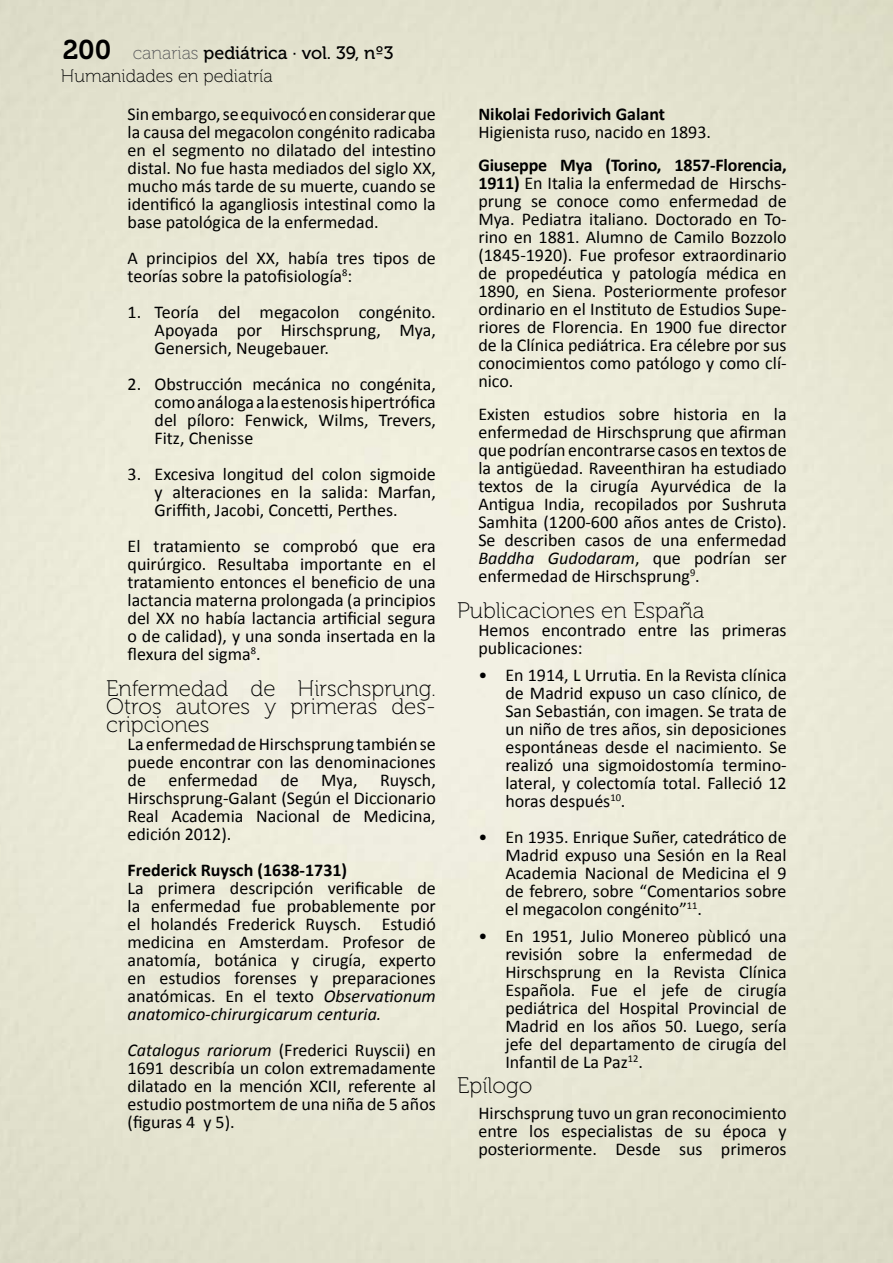
<style>
.page{position:relative;width:893px;height:1263px;background:#fff}
.page>*{position:absolute;margin:0;border:0;box-sizing:border-box;transform-origin:0 0}
.t1{font:22.5px/18px "Museo 100";color:#000;text-align:justify}
.t2{font:18px/18px "Calibri";color:#000;text-align:justify}
.t3{font:700 18px "Calibri";color:#000}
.t4{font:18px "Museo 500";color:#000}
.t5{font:18px "Museo 100";color:#000}
.s1{font-family:"Museo 700";font-size:27px}
.s2{font-family:"Museo 100";color:#58585a}
.s3{font-style:italic}
.s4{font-weight:700}
</style>
<div class="page">
<p class="t4" style="left:63px;top:42px;width:332px"><span class="s1">200</span> <span class="s2">canarias</span> pediátrica · vol. 39, nº3</p>
<p class="t5" style="left:61px;top:66px;width:213px">Humanidades en pediatría</p>
<p class="t2" style="left:128px;top:104px;width:310px">Sin embargo, se equivocó en considerar que la causa del megacolon congénito radicaba en el segmento no dilatado del intestino distal. No fue hasta mediados del siglo XX, mucho más tarde de su muerte, cuando se identificó la agangliosis intestinal como la base patológica de la enfermedad.</p>
<p class="t2" style="left:128px;top:248px;width:310px">A principios del XX, había tres tipos de teorías sobre la patofisiología<sup>8</sup>:</p>
<p class="t2" style="left:155px;top:302px;width:283px;text-indent:-27px">1. Teoría del megacolon congénito.<br>Apoyada por Hirschsprung, Mya, Genersich, Neugebauer.</p>
<p class="t2" style="left:155px;top:374px;width:283px;text-indent:-27px">2. Obstrucción mecánica no congénita, como análoga a la estenosis hipertrófica del píloro: Fenwick, Wilms, Trevers, Fitz, Chenisse</p>
<p class="t2" style="left:155px;top:464px;width:283px;text-indent:-27px">3. Excesiva longitud del colon sigmoide y alteraciones en la salida: Marfan, Griffith, Jacobi, Concetti, Perthes.</p>
<p class="t2" style="left:128px;top:536px;width:310px">El tratamiento se comprobó que era quirúrgico. Resultaba importante en el tratamiento entonces el beneficio de una lactancia materna prolongada (a principios del XX no había lactancia artificial segura o de calidad), y una sonda insertada en la flexura del sigma<sup>8</sup>.</p>
<p class="t1" style="left:106px;top:680px;width:331px">Enfermedad de Hirschsprung.<br>Otros autores y primeras des&shy;cripciones</p>
<p class="t2" style="left:128px;top:734px;width:310px">La enfermedad de Hirschsprung también se puede encontrar con las denominaciones de enfermedad de Mya, Ruysch, Hirschsprung-Galant (Según el Diccionario Real Academia Nacional de Medicina, edición 2012).</p>
<p class="t3" style="left:128px;top:859px;width:221px">Frederick Ruysch (1638-1731)</p>
<p class="t2" style="left:128px;top:878px;width:310px">La primera descripción verificable de la enfermedad fue probablemente por el holandés Frederick Ruysch. Estudió medicina en Amsterdam. Profesor de anatomía, botánica y cirugía, experto en estudios forenses y preparaciones anatómicas. En el texto <span class="s3">Observationum anatomico-chirurgicarum centuria.</span></p>
<p class="t2" style="left:128px;top:1040px;width:310px"><span class="s3">Catalogus rariorum</span> (Frederici Ruyscii) en 1691 describía un colon extremadamente dilatado en la mención XCII, referente al estudio postmortem de una niña de 5 años (figuras 4 y 5).</p>
<p class="t3" style="left:478px;top:103px;width:188px">Nikolai Fedorivich Galant</p>
<p class="t2" style="left:478px;top:122px;width:234px">Higienista ruso, nacido en 1893.</p>
<p class="t2" style="left:478px;top:155px;width:310px"><span class="s4">Giuseppe Mya (Torino, 1857-Florencia, 1911)</span> En Italia la enfermedad de Hirschs&shy;prung se conoce como enfermedad de Mya. Pediatra italiano. Doctorado en To&shy;rino en 1881. Alumno de Camilo Bozzolo (1845-1920). Fue profesor extraordinario de propedéutica y patología médica en 1890, en Siena. Posteriormente profesor ordinario en el Instituto de Estudios Supe&shy;riores de Florencia. En 1900 fue director de la Clínica pediátrica. Era célebre por sus conocimientos como patólogo y como clí&shy;nico.</p>
<p class="t2" style="left:478px;top:404px;width:310px">Existen estudios sobre historia en la enfermedad de Hirschsprung que afirman que podrían encontrarse casos en textos de la antigüedad. Raveenthiran ha estudiado textos de la cirugía Ayurvédica de la Antigua India, recopilados por Sushruta Samhita (1200-600 años antes de Cristo).<br>Se describen casos de una enfermedad <span class="s3">Baddha Gudodaram</span>, que podrían ser enfermedad de Hirschsprung<sup>9</sup>.</p>
<p class="t1" style="left:457px;top:602px;width:249px">Publicaciones en España</p>
<p class="t2" style="left:478px;top:620px;width:310px">Hemos encontrado entre las primeras publicaciones:</p>
<p class="t2" style="left:505px;top:665px;width:283px;text-indent:-27px">• En 1914, L Urrutia. En la Revista clínica de Madrid expuso un caso clínico, de San Sebastián, con imagen. Se trata de un niño de tres años, sin deposiciones espontáneas desde el nacimiento. Se realizó una sigmoidostomía termino&shy;lateral, y colectomía total. Falleció 12 horas después<sup>10</sup>.</p>
<p class="t2" style="left:505px;top:827px;width:283px;text-indent:-27px">• En 1935. Enrique Suñer, catedrático de Madrid expuso una Sesión en la Real Academia Nacional de Medicina el 9 de febrero, sobre “Comentarios sobre el megacolon congénito”<sup>11</sup>.</p>
<p class="t2" style="left:505px;top:926px;width:283px;text-indent:-27px">• En 1951, Julio Monereo pùblicó una revisión sobre la enfermedad de Hirschsprung en la Revista Clínica Española. Fue el jefe de cirugía pediátrica del Hospital Provincial de Madrid en los años 50. Luego, sería jefe del departamento de cirugía del Infantil de La Paz<sup>12</sup>.</p>
<p class="t1" style="left:457px;top:1077px;width:77px">Epílogo</p>
<p class="t2" style="left:478px;top:1103px;width:310px">Hirschsprung tuvo un gran reconocimiento entre los especialistas de su época y posteriormente. Desde sus primeros</p>
</div>
